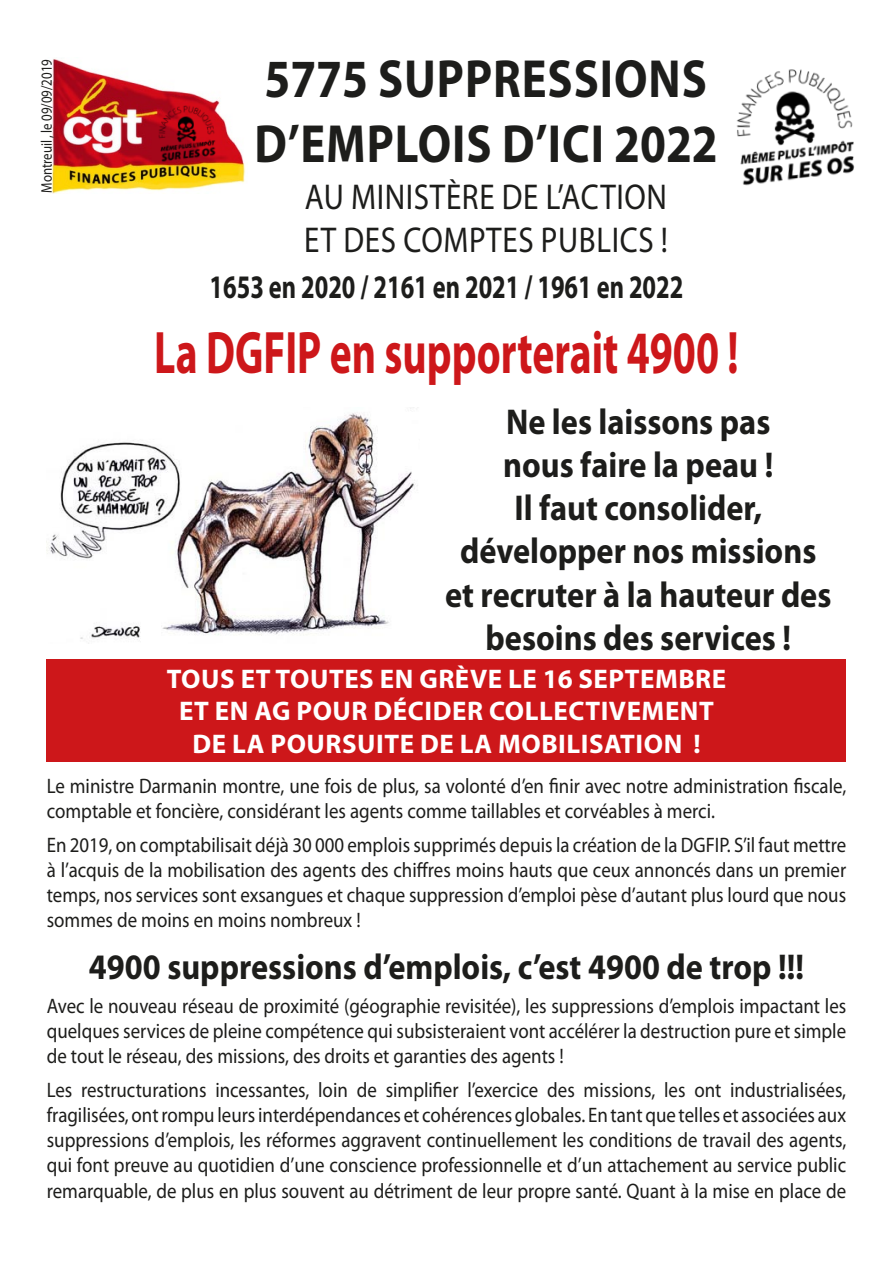
<style>
.page{position:relative;width:893px;height:1263px;background:#fff}
.page>*{position:absolute;margin:0;border:0;box-sizing:border-box;transform-origin:0 0}
.t1{font:700 60.3px "Myriad Pro";color:#cd171a;scale:.69 1}
.t2{font:700 54px/64.8px "Myriad Pro";letter-spacing:.02em;color:#1d1d1b;scale:.86 1}
.t3{font:700 36px/43.2px "Myriad Pro";color:#1d1d1b;scale:.9 1}
.t4{font:36px/43.2px "Myriad Pro";letter-spacing:.02em;color:#1d1d1b;scale:.87 1}
.t5{font:700 33px "Myriad Pro";color:#1d1d1b;scale:.74 1}
.t6{font:700 27px/32.4px "Myriad Pro";letter-spacing:.02em;color:#fff;text-align:center}
.t7{font:21px/25.2px "Myriad Pro";color:#1d1d1b;text-align:justify;scale:.9 1}
.puces_noire_copie_2{font:15.3px "Myriad Pro";color:#1d1d1b;scale:.84 1}
</style>
<div class="page">
<img style="left:52px;top:59px;width:194px;height:135px">
<img style="left:153px;top:99px;width:68px;height:67px">
<img style="left:736px;top:69px;width:119px;height:117px">
<div style="left:47px;top:659px;width:799px;height:102px;background:#cd171a"></div>
<img style="left:47px;top:407px;width:371px;height:233px">
<p class="puces_noire_copie_2" style="left:37px;top:193px;width:161px;rotate:-90deg">Montreuil , le 09/09/2019</p>
<p class="t2" style="left:255px;top:45px;width:540px">5775 SUPPRESSIONS<br>D’EMPLOIS D’ICI 2022</p>
<p class="t4" style="left:304px;top:175px;width:419px">AU MINISTÈRE DE L’ACTION<br>ET DES COMPTES PUBLICS !</p>
<p class="t5" style="left:210px;top:265px;width:642px">1653 en 2020 / 2161 en 2021 / 1961 en 2022</p>
<p class="t1" style="left:154px;top:313px;width:848px">La DGFIP en supporterait 4900 !</p>
<p class="t3" style="left:503px;top:399px;width:302px">Ne les laissons pas nous faire la peau !</p>
<p class="t3" style="left:445px;top:485px;width:431px;text-align:center">Il faut consolider, développer nos missions et recruter à la hauteur des besoins des services !</p>
<p class="t6" style="left:167px;top:662px;width:561px">TOUS ET TOUTES EN GRÈVE LE 16 SEPTEMBRE<br>ET EN AG POUR DÉCIDER COLLECTIVEMENT<br>DE LA POURSUITE DE LA MOBILISATION !</p>
<p class="t7" style="left:47px;top:773px;width:890px">Le ministre Darmanin montre, une fois de plus, sa volonté d’en finir avec notre administration fiscale, comptable et foncière, considérant les agents comme taillables et corvéables à merci.</p>
<p class="t7" style="left:47px;top:832px;width:890px">En 2019, on comptabilisait déjà 30 000 emplois supprimés depuis la création de la DGFIP. S’il faut mettre à l’acquis de la mobilisation des agents des chiffres moins hauts que ceux annoncés dans un premier temps, nos services sont exsangues et chaque suppression d’emploi pèse d’autant plus lourd que nous sommes de moins en moins nombreux !</p>
<p class="t3" style="left:89px;top:944px;width:796px">4900 suppressions d’emplois, c’est 4900 de trop !!!</p>
<p class="t7" style="left:47px;top:993px;width:890px">Avec le nouveau réseau de proximité (géographie revisitée), les suppressions d’emplois impactant les quelques services de pleine compétence qui subsisteraient vont accélérer la destruction pure et simple de tout le réseau, des missions, des droits et garanties des agents !</p>
<p class="t7" style="left:47px;top:1077px;width:890px">Les restructurations incessantes, loin de simplifier l’exercice des missions, les ont industrialisées, fragilisées, ont rompu leurs interdépendances et cohérences globales. En tant que telles et associées aux suppressions d’emplois, les réformes aggravent continuellement les conditions de travail des agents, qui font preuve au quotidien d’une conscience professionnelle et d’un attachement au service public remarquable, de plus en plus souvent au détriment de leur propre santé. Quant à la mise en place de</p>
</div>
